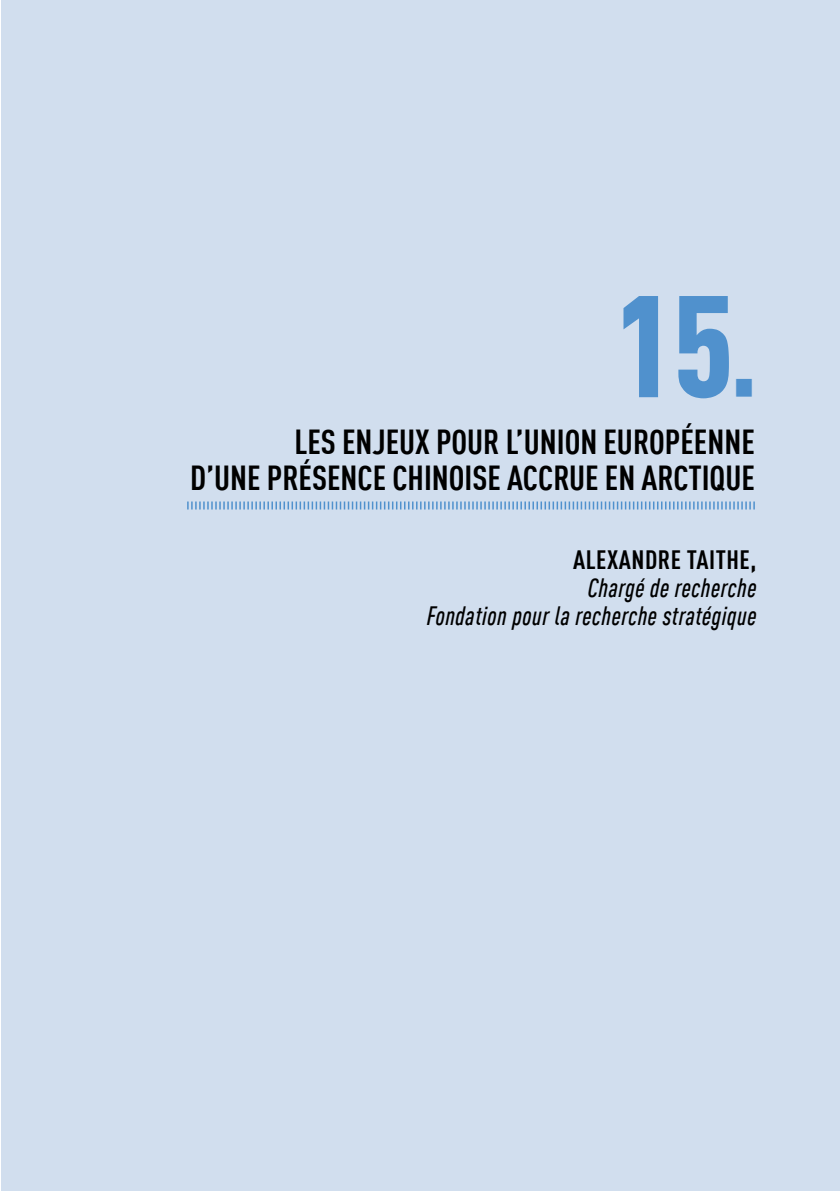
<style>
.page{position:relative;width:840px;height:1191px;background:#fff}
.page>*{position:absolute;margin:0;border:0;box-sizing:border-box;transform-origin:0 0}
.t1{font:900 condensed 142px "DIN Offc Pro";color:#5091cd}
.t2{font:35.6px "DejaVu Serif Condensed";color:#5091cd}
.t3{font:700 condensed 34px/36px "DIN Offc Pro";color:#000;text-align:right}
.t4{font:italic 500 condensed 26px/28px "DIN Offc Pro";letter-spacing:.02em;color:#000;text-align:right}
.t5{font:700 condensed 26px "DIN Offc Pro";letter-spacing:.02em;color:#000}
</style>
<div class="page">
<div style="left:1px;top:0;width:838px;height:1191px;background:#d1deee"></div>
<svg style="left:187px;top:501px;width:567px;height:8px"></svg>
<h1 class="t1" style="left:612px;top:236px;width:122px">15</h1>
<p class="t2" style="left:733px;top:353px;width:23px">▪</p>
<p class="t3" style="left:190px;top:420px;width:565px">LES ENJEUX POUR L’UNION EUROPÉENNE<br>D’UNE PRÉSENCE CHINOISE ACCRUE EN ARCTIQUE</p>
<p class="t5" style="left:572px;top:540px;width:185px">ALEXANDRE TAITHE,</p>
<p class="t4" style="left:426px;top:571px;width:331px">Chargé de recherche<br>Fondation pour la recherche stratégique</p>
</div>
